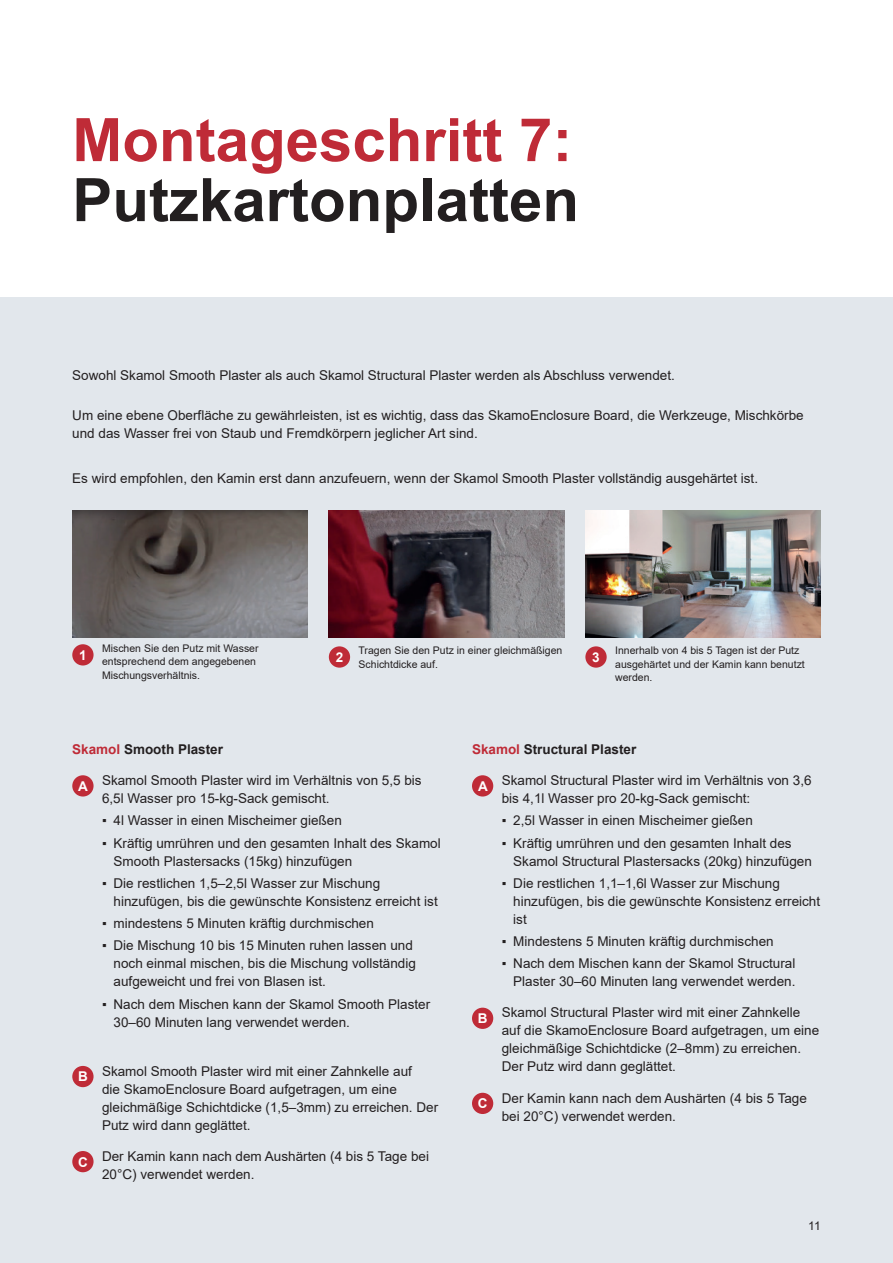
<style>
.page{position:relative;width:893px;height:1263px;background:#fff}
.page>*{position:absolute;margin:0;border:0;box-sizing:border-box;transform-origin:0 0}
.t1{font:700 60px "Arial";color:#231f20}
.t2{font:700 60px "Arial";color:#bf2b37}
.t3{font:13.5px/18px "Arial";color:#231f20}
.t4{font:700 13.5px "Arial";color:#231f20}
.t5{font:700 13.5px "Arial";color:#fff}
.t6{font:12px "Arial";color:#231f20}
.t7{font:10.5px/13.5px "Arial";color:#231f20}
.s1{color:#bf2b37}
</style>
<div class="page">
<div style="left:0;top:298px;width:893px;height:965px;background:#e2e7ec"></div>
<img style="left:72px;top:510px;width:236px;height:128px">
<img style="left:329px;top:510px;width:235px;height:128px">
<img style="left:585px;top:510px;width:236px;height:128px">
<div style="left:329px;top:646px;width:21px;height:22px;background:#bf2b37;border-radius:50%"></div>
<div style="left:585px;top:646px;width:22px;height:22px;background:#bf2b37;border-radius:50%"></div>
<div style="left:72px;top:644px;width:22px;height:21px;background:#bf2b37;border-radius:50%"></div>
<div style="left:72px;top:775px;width:22px;height:21px;background:#bf2b37;border-radius:50%"></div>
<div style="left:72px;top:1066px;width:22px;height:21px;background:#bf2b37;border-radius:50%"></div>
<div style="left:72px;top:1151px;width:22px;height:21px;background:#bf2b37;border-radius:50%"></div>
<div style="left:472px;top:775px;width:21px;height:21px;background:#bf2b37;border-radius:50%"></div>
<div style="left:472px;top:1008px;width:21px;height:21px;background:#bf2b37;border-radius:50%"></div>
<div style="left:472px;top:1093px;width:21px;height:21px;background:#bf2b37;border-radius:50%"></div>
<h1 class="t2" style="left:72px;top:98px;width:502px">Montageschritt 7:</h1>
<h1 class="t1" style="left:72px;top:158px;width:508px">Putzkartonplatten</h1>
<p class="t3" style="left:72px;top:366px;width:604px">Sowohl Skamol Smooth Plaster als auch Skamol Structural Plaster werden als Abschluss verwendet.</p>
<p class="t3" style="left:72px;top:406px;width:733px">Um eine ebene Oberfläche zu gewährleisten, ist es wichtig, dass das SkamoEnclosure Board, die Werkzeuge, Mischkörbe und das Wasser frei von Staub und Fremdkörpern jeglicher Art sind.</p>
<p class="t3" style="left:72px;top:469px;width:687px">Es wird empfohlen, den Kamin erst dann anzufeuern, wenn der Skamol Smooth Plaster vollständig ausgehärtet ist.</p>
<p class="t7" style="left:102px;top:641px;width:158px">Mischen Sie den Putz mit Wasser entsprechend dem angegebenen<br>Mischungsverhältnis.</p>
<p class="t7" style="left:615px;top:643px;width:191px">Innerhalb von 4 bis 5 Tagen ist der Putz ausgehärtet und der Kamin kann benutzt werden.</p>
<p class="t7" style="left:359px;top:643px;width:205px">Tragen Sie den Putz in einer gleichmäßigen<br>Schichtdicke auf.</p>
<p class="t5" style="left:79px;top:645px;width:9px">1</p>
<p class="t5" style="left:336px;top:648px;width:9px">2</p>
<p class="t5" style="left:592px;top:648px;width:9px">3</p>
<p class="t4" style="left:72px;top:740px;width:152px"><span class="s1">Skamol</span> Smooth Plaster</p>
<p class="t5" style="left:78px;top:776px;width:11px">A</p>
<p class="t3" style="left:102px;top:771px;width:321px">Skamol Smooth Plaster wird im Verhältnis von 5,5 bis<br>6,5l Wasser pro 15-kg-Sack gemischt.</p>
<p class="t3" style="left:102px;top:811px;width:241px">▪ 4l Wasser in einen Mischeimer gießen</p>
<p class="t3" style="left:114px;top:834px;width:329px;text-indent:-12px">▪ Kräftig umrühren und den gesamten Inhalt des Skamol<br>Smooth Plastersacks (15kg) hinzufügen</p>
<p class="t3" style="left:114px;top:874px;width:326px;text-indent:-12px">▪ Die restlichen 1,5–2,5l Wasser zur Mischung hinzufügen, bis die gewünschte Konsistenz erreicht ist</p>
<p class="t3" style="left:102px;top:914px;width:273px">▪ mindestens 5 Minuten kräftig durchmischen</p>
<p class="t3" style="left:114px;top:936px;width:304px;text-indent:-12px">▪ Die Mischung 10 bis 15 Minuten ruhen lassen und noch einmal mischen, bis die Mischung vollständig aufgeweicht und frei von Blasen ist.</p>
<p class="t3" style="left:114px;top:995px;width:318px;text-indent:-12px">▪ Nach dem Mischen kann der Skamol Smooth Plaster<br>30–60 Minuten lang verwendet werden.</p>
<p class="t5" style="left:78px;top:1067px;width:11px">B</p>
<p class="t5" style="left:78px;top:1152px;width:11px">C</p>
<p class="t3" style="left:102px;top:1062px;width:338px">Skamol Smooth Plaster wird mit einer Zahnkelle auf<br>die SkamoEnclosure Board aufgetragen, um eine gleichmäßige Schichtdicke (1,5–3mm) zu erreichen. Der Putz wird dann geglättet.</p>
<p class="t3" style="left:102px;top:1147px;width:328px">Der Kamin kann nach dem Aushärten (4 bis 5 Tage bei<br>20°C) verwendet werden.</p>
<p class="t4" style="left:472px;top:740px;width:166px"><span class="s1">Skamol</span> Structural Plaster</p>
<p class="t5" style="left:478px;top:776px;width:11px">A</p>
<p class="t3" style="left:502px;top:771px;width:311px">Skamol Structural Plaster wird im Verhältnis von 3,6 bis 4,1l Wasser pro 20-kg-Sack gemischt:</p>
<p class="t3" style="left:502px;top:811px;width:253px">▪ 2,5l Wasser in einen Mischeimer gießen</p>
<p class="t3" style="left:513px;top:834px;width:300px;text-indent:-12px">▪ Kräftig umrühren und den gesamten Inhalt des<br>Skamol Structural Plastersacks (20kg) hinzufügen</p>
<p class="t3" style="left:513px;top:874px;width:308px;text-indent:-12px">▪ Die restlichen 1,1–1,6l Wasser zur Mischung hinzufügen, bis die gewünschte Konsistenz erreicht ist</p>
<p class="t3" style="left:502px;top:932px;width:273px">▪ Mindestens 5 Minuten kräftig durchmischen</p>
<p class="t3" style="left:502px;top:954px;width:295px;text-align:right">▪ Nach dem Mischen kann der Skamol Structural<br>Plaster 30–60 Minuten lang verwendet werden.</p>
<p class="t5" style="left:478px;top:1009px;width:11px">B</p>
<p class="t5" style="left:478px;top:1094px;width:11px">C</p>
<p class="t3" style="left:502px;top:1004px;width:319px">Skamol Structural Plaster wird mit einer Zahnkelle auf die SkamoEnclosure Board aufgetragen, um eine gleichmäßige Schichtdicke (2–8mm) zu erreichen.<br>Der Putz wird dann geglättet.</p>
<p class="t3" style="left:502px;top:1089px;width:307px">Der Kamin kann nach dem Aushärten (4 bis 5 Tage bei 20°C) verwendet werden.</p>
<p class="t6" style="left:808px;top:1217px;width:14px">11</p>
</div>
